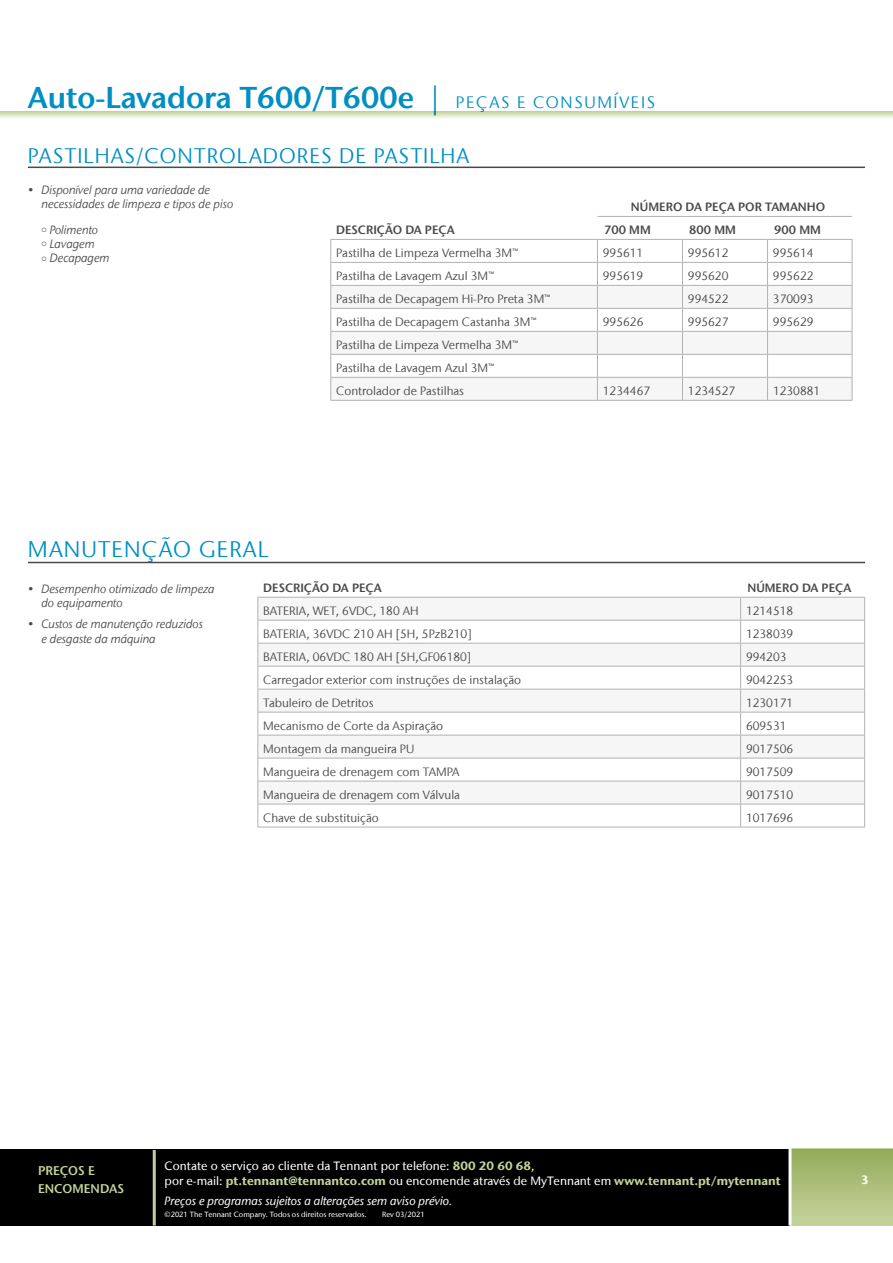
<style>
.page{position:relative;width:893px;height:1263px;background:#fff}
.page>*{position:absolute;margin:0;border:0;box-sizing:border-box;transform-origin:0 0}
.t1{font:600 30px "Stone Sans IIITC Com";color:#008fc3}
.t2{font:22.5px "Stone Sans IIITC Com";letter-spacing:.05em;color:#008fc3}
.t3{font:21px "Stone Sans IIITC Com";letter-spacing:.05em;color:#008fc3}
.t4{font:600 12.6px/18px "Stone Sans IIITC Com";color:#c2d198}
.t5{font:12px/23px "Stone Sans IIITC Com";color:#4a4a49}
.t6{font:italic 12px/14.4px "Stone Sans IIITC Com";color:#4a4a49}
.t7{font:500 12px/15px "Stone Sans IIITC Com";color:#fff}
.t8{font:600 12px "Stone Sans IIITC Com";color:#4a4a49}
.t9{font:italic 500 12px "Stone Sans IIITC Com";color:#fff}
.t10{font:700 12px "Stone Sans IIITC Com";color:#fff}
.t11{font:500 7.5px "Stone Sans IIITC Com";color:#fff}
.s1{font-weight:400}
.s2{font-weight:400;font-size:16.5px}
.s3{font-weight:700;color:#c2d198}
</style>
<div class="page">
<svg style="left:0;top:111px;width:893px;height:7px;background:#dae3c1"></svg>
<hr style="left:28px;top:562px;width:837px;height:1px;background:#4a4a49">
<svg style="left:258px;top:598px;width:606px;height:206px;fill:#f6f6f6"></svg>
<hr style="left:257px;top:597px;width:484px;height:1px;background:#b3b2b2">
<hr style="left:741px;top:597px;width:124px;height:1px;background:#b3b2b2">
<hr style="left:257px;top:620px;width:484px;height:1px;background:#b3b2b2">
<hr style="left:741px;top:620px;width:124px;height:1px;background:#b3b2b2">
<hr style="left:257px;top:643px;width:484px;height:1px;background:#b3b2b2">
<hr style="left:741px;top:643px;width:124px;height:1px;background:#b3b2b2">
<hr style="left:257px;top:666px;width:484px;height:1px;background:#b3b2b2">
<hr style="left:741px;top:666px;width:124px;height:1px;background:#b3b2b2">
<hr style="left:257px;top:689px;width:484px;height:1px;background:#b3b2b2">
<hr style="left:741px;top:689px;width:124px;height:1px;background:#b3b2b2">
<hr style="left:257px;top:712px;width:484px;height:1px;background:#b3b2b2">
<hr style="left:741px;top:712px;width:124px;height:1px;background:#b3b2b2">
<hr style="left:257px;top:827px;width:484px;height:1px;background:#b3b2b2">
<hr style="left:741px;top:827px;width:124px;height:1px;background:#b3b2b2">
<hr style="left:257px;top:735px;width:484px;height:1px;background:#b3b2b2">
<hr style="left:257px;top:758px;width:484px;height:1px;background:#b3b2b2">
<hr style="left:257px;top:781px;width:484px;height:1px;background:#b3b2b2">
<svg style="left:257px;top:598px;width:1px;height:229px"></svg>
<hr style="left:257px;top:804px;width:484px;height:1px;background:#b3b2b2">
<hr style="left:741px;top:735px;width:124px;height:1px;background:#b3b2b2">
<hr style="left:741px;top:758px;width:124px;height:1px;background:#b3b2b2">
<hr style="left:741px;top:781px;width:124px;height:1px;background:#b3b2b2">
<svg style="left:740px;top:598px;width:1px;height:229px"></svg>
<svg style="left:864px;top:598px;width:1px;height:229px"></svg>
<hr style="left:741px;top:804px;width:124px;height:1px;background:#b3b2b2">
<hr style="left:28px;top:167px;width:837px;height:1px;background:#4a4a49">
<div style="left:0;top:1149px;width:791px;height:76px;background:#000"></div>
<div style="left:791px;top:1149px;width:102px;height:76px;background:#c2d198"></div>
<div style="left:791px;top:1149px;width:102px;height:68px;background:linear-gradient(to bottom,#93ab5a,#c0cf96)"></div>
<hr style="left:153px;top:1150px;width:3px;height:75px;background:#c2d198">
<hr style="left:788px;top:1140px;width:3px;height:85px;background:#fff">
<svg style="left:331px;top:286px;width:521px;height:114px;fill:#f6f6f6"></svg>
<hr style="left:330px;top:262px;width:267px;height:1px;background:#b3b2b2">
<hr style="left:597px;top:262px;width:85px;height:1px;background:#b3b2b2">
<hr style="left:682px;top:262px;width:85px;height:1px;background:#b3b2b2">
<hr style="left:767px;top:262px;width:85px;height:1px;background:#b3b2b2">
<hr style="left:330px;top:285px;width:267px;height:1px;background:#b3b2b2">
<hr style="left:330px;top:308px;width:267px;height:1px;background:#b3b2b2">
<hr style="left:330px;top:331px;width:267px;height:1px;background:#b3b2b2">
<hr style="left:330px;top:354px;width:267px;height:1px;background:#b3b2b2">
<hr style="left:330px;top:377px;width:267px;height:1px;background:#b3b2b2">
<svg style="left:330px;top:240px;width:1px;height:160px"></svg>
<hr style="left:330px;top:400px;width:267px;height:1px;background:#b3b2b2">
<hr style="left:597px;top:285px;width:85px;height:1px;background:#b3b2b2">
<hr style="left:682px;top:285px;width:85px;height:1px;background:#b3b2b2">
<hr style="left:767px;top:285px;width:85px;height:1px;background:#b3b2b2">
<hr style="left:597px;top:308px;width:85px;height:1px;background:#b3b2b2">
<hr style="left:682px;top:308px;width:85px;height:1px;background:#b3b2b2">
<hr style="left:767px;top:308px;width:85px;height:1px;background:#b3b2b2">
<hr style="left:597px;top:331px;width:85px;height:1px;background:#b3b2b2">
<hr style="left:682px;top:331px;width:85px;height:1px;background:#b3b2b2">
<hr style="left:767px;top:331px;width:85px;height:1px;background:#b3b2b2">
<hr style="left:597px;top:354px;width:85px;height:1px;background:#b3b2b2">
<hr style="left:682px;top:354px;width:85px;height:1px;background:#b3b2b2">
<hr style="left:767px;top:354px;width:85px;height:1px;background:#b3b2b2">
<hr style="left:597px;top:377px;width:85px;height:1px;background:#b3b2b2">
<svg style="left:597px;top:240px;width:1px;height:160px"></svg>
<hr style="left:682px;top:377px;width:85px;height:1px;background:#b3b2b2">
<svg style="left:682px;top:240px;width:1px;height:160px"></svg>
<hr style="left:767px;top:377px;width:85px;height:1px;background:#b3b2b2">
<svg style="left:767px;top:240px;width:1px;height:160px"></svg>
<svg style="left:852px;top:240px;width:1px;height:160px"></svg>
<hr style="left:597px;top:400px;width:85px;height:1px;background:#b3b2b2">
<hr style="left:682px;top:400px;width:85px;height:1px;background:#b3b2b2">
<hr style="left:767px;top:400px;width:85px;height:1px;background:#b3b2b2">
<hr style="left:597px;top:216px;width:85px;height:1px;background:#b3b2b2">
<hr style="left:682px;top:216px;width:85px;height:1px;background:#b3b2b2">
<hr style="left:767px;top:216px;width:85px;height:1px;background:#b3b2b2">
<hr style="left:330px;top:239px;width:267px;height:1px;background:#b3b2b2">
<hr style="left:597px;top:239px;width:85px;height:1px;background:#b3b2b2">
<hr style="left:682px;top:239px;width:85px;height:1px;background:#b3b2b2">
<hr style="left:767px;top:239px;width:85px;height:1px;background:#b3b2b2">
<h1 class="t1" style="left:28px;top:79px;width:628px">Auto-Lavadora T600/T600e <span class="s1">|</span> <span class="s2">PEÇAS E CONSUMÍVEIS</span></h1>
<h3 class="t3" style="left:28px;top:142px;width:443px">PASTILHAS/CONTROLADORES DE PASTILHA</h3>
<p class="t6" style="left:41px;top:182px;width:193px;text-indent:-14px">• Disponível para uma variedade de necessidades de limpeza e tipos de piso</p>
<p class="t6" style="left:41px;top:222px;width:58px">○ Polimento</p>
<p class="t6" style="left:41px;top:236px;width:55px">○ Lavagem</p>
<p class="t6" style="left:41px;top:251px;width:70px">○ Decapagem</p>
<p class="t8" style="left:631px;top:199px;width:196px">NÚMERO DA PEÇA POR TAMANHO</p>
<p class="t8" style="left:336px;top:222px;width:120px">DESCRIÇÃO DA PEÇA</p>
<p class="t8" style="left:604px;top:222px;width:48px">700 MM</p>
<p class="t8" style="left:689px;top:222px;width:48px">800 MM</p>
<p class="t8" style="left:774px;top:222px;width:48px">900 MM</p>
<p class="t5" style="left:336px;top:241px;width:184px">Pastilha de Limpeza Vermelha 3M™</p>
<p class="t5" style="left:603px;top:241px;width:42px">995611</p>
<p class="t5" style="left:688px;top:241px;width:42px">995612</p>
<p class="t5" style="left:773px;top:241px;width:42px">995614</p>
<p class="t5" style="left:336px;top:264px;width:160px">Pastilha de Lavagem Azul 3M™</p>
<p class="t5" style="left:603px;top:264px;width:42px">995619</p>
<p class="t5" style="left:688px;top:264px;width:42px">995620</p>
<p class="t5" style="left:773px;top:264px;width:42px">995622</p>
<p class="t5" style="left:336px;top:287px;width:216px">Pastilha de Decapagem Hi-Pro Preta 3M™</p>
<p class="t5" style="left:688px;top:287px;width:42px">994522</p>
<p class="t5" style="left:773px;top:287px;width:42px">370093</p>
<p class="t5" style="left:336px;top:310px;width:202px">Pastilha de Decapagem Castanha 3M™</p>
<p class="t5" style="left:603px;top:310px;width:42px">995626</p>
<p class="t5" style="left:688px;top:310px;width:42px">995627</p>
<p class="t5" style="left:773px;top:310px;width:42px">995629</p>
<p class="t5" style="left:336px;top:333px;width:184px">Pastilha de Limpeza Vermelha 3M™<br>Pastilha de Lavagem Azul 3M™<br>Controlador de Pastilhas</p>
<p class="t5" style="left:603px;top:379px;width:49px">1234467</p>
<p class="t5" style="left:688px;top:379px;width:49px">1234527</p>
<p class="t5" style="left:773px;top:379px;width:49px">1230881</p>
<h2 class="t2" style="left:28px;top:535px;width:242px">MANUTENÇÃO GERAL</h2>
<p class="t8" style="left:263px;top:580px;width:120px">DESCRIÇÃO DA PEÇA</p>
<p class="t8" style="left:747px;top:580px;width:106px">NÚMERO DA PEÇA</p>
<p class="t5" style="left:263px;top:599px;width:157px">BATERIA, WET, 6VDC, 180 AH</p>
<p class="t5" style="left:746px;top:599px;width:49px">1214518</p>
<p class="t5" style="left:263px;top:622px;width:210px">BATERIA, 36VDC 210 AH [5H, 5PzB210]</p>
<p class="t5" style="left:746px;top:622px;width:49px">1238039</p>
<p class="t5" style="left:263px;top:645px;width:210px">BATERIA, 06VDC 180 AH [5H,GF06180]</p>
<p class="t5" style="left:746px;top:645px;width:42px">994203</p>
<p class="t5" style="left:263px;top:668px;width:259px">Carregador exterior com instruções de instalação</p>
<p class="t5" style="left:746px;top:668px;width:49px">9042253</p>
<p class="t5" style="left:263px;top:691px;width:112px">Tabuleiro de Detritos</p>
<p class="t5" style="left:746px;top:691px;width:49px">1230171</p>
<p class="t5" style="left:263px;top:714px;width:181px">Mecanismo de Corte da Aspiração</p>
<p class="t5" style="left:746px;top:714px;width:42px">609531</p>
<p class="t5" style="left:263px;top:737px;width:153px">Montagem da mangueira PU</p>
<p class="t5" style="left:746px;top:737px;width:49px">9017506</p>
<p class="t5" style="left:263px;top:760px;width:198px">Mangueira de drenagem com TAMPA</p>
<p class="t5" style="left:746px;top:760px;width:49px">9017509</p>
<p class="t5" style="left:263px;top:783px;width:198px">Mangueira de drenagem com Válvula</p>
<p class="t5" style="left:746px;top:783px;width:49px">9017510</p>
<p class="t5" style="left:263px;top:806px;width:117px">Chave de substituição</p>
<p class="t5" style="left:746px;top:806px;width:49px">1017696</p>
<p class="t6" style="left:41px;top:581px;width:175px;text-indent:-14px">• Desempenho otimizado de limpeza do equipamento</p>
<p class="t6" style="left:41px;top:617px;width:163px;text-indent:-14px">• Custos de manutenção reduzidos e desgaste da máquina</p>
<p class="t7" style="left:165px;top:1158px;width:618px">Contate o serviço ao cliente da Tennant por telefone: <span class="s3">800 20 60 68</span>,<br>por e-mail: <span class="s3">pt.tennant@tennantco.com</span> ou encomende através de MyTennant em <span class="s3">www.tennant.pt/mytennant</span></p>
<p class="t9" style="left:165px;top:1193px;width:289px">Preços e programas sujeitos a alterações sem aviso prévio.</p>
<p class="t11" style="left:165px;top:1209px;width:203px">©2021 The Tennant Company. Todos os direitos reservados.</p>
<p class="t11" style="left:382px;top:1209px;width:44px">Rev 03/2021</p>
<p class="t4" style="left:38px;top:1161px;width:87px">PREÇOS E<br>ENCOMENDAS</p>
<p class="t10" style="left:861px;top:1172px;width:9px">3</p>
</div>
